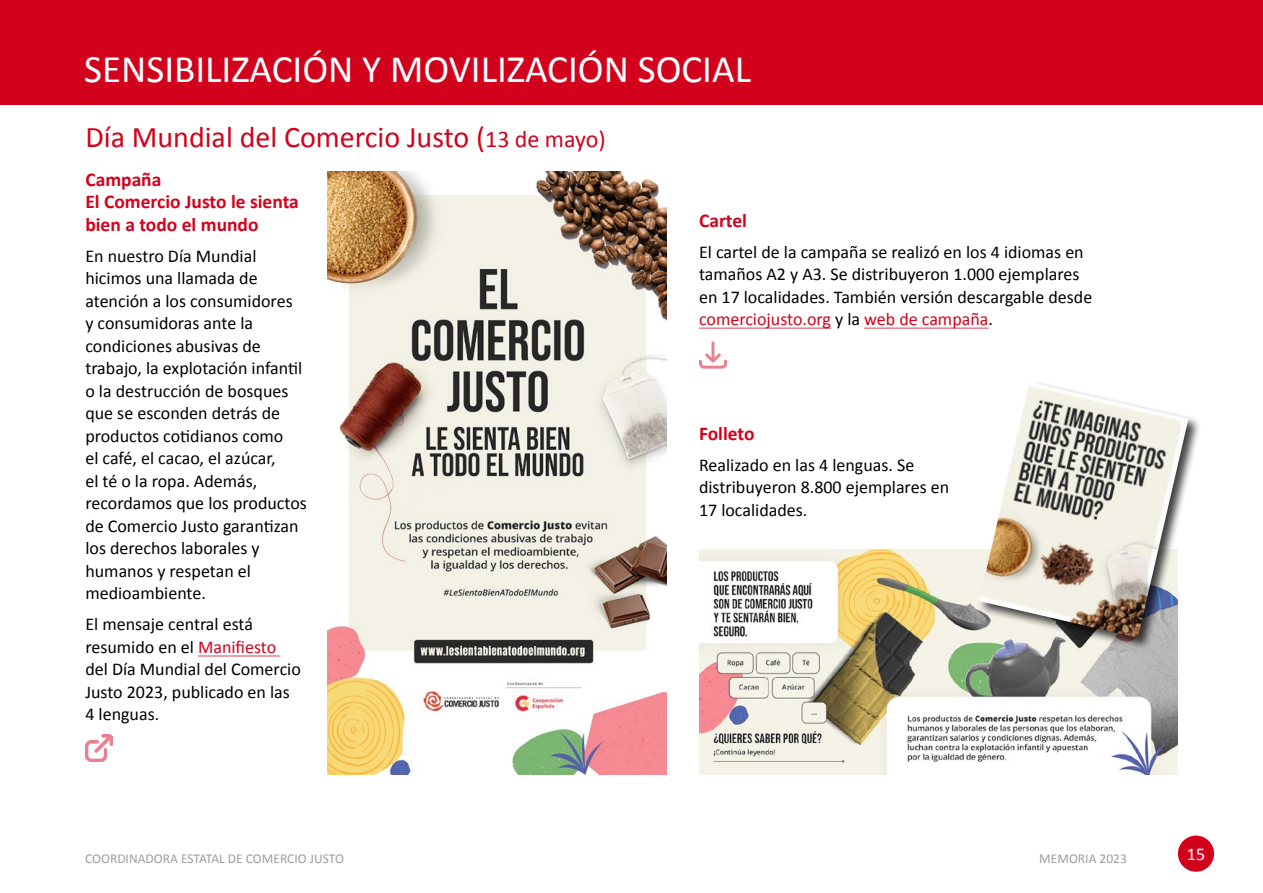
<style>
.page{position:relative;width:1263px;height:893px;background:#fff}
.page>*{position:absolute;margin:0;border:0;box-sizing:border-box;transform-origin:0 0}
.t1{font:39px "Calibri";color:#fff}
.t2{font:30px "Calibri";color:#d2021c}
.t3{font:700 19.5px/22.5px "Calibri";color:#d2021c}
.t4{font:18px/22.5px "Calibri";color:#000}
.t5{font:18px "Calibri";color:#fff}
.t6{font:13.5px "Calibri";color:#9c9e9f}
.s1{font-size:24px}
.s2{color:#d2021c}
</style>
<div class="page">
<div style="left:0;top:0;width:1263px;height:104px;background:#d2021c"></div>
<hr style="left:198px;top:655px;width:82px;height:2px;background:#e9808e">
<hr style="left:699px;top:327px;width:132px;height:2px;background:#e9808e">
<hr style="left:864px;top:327px;width:124px;height:2px;background:#e9808e">
<img style="left:328px;top:171px;width:338px;height:603px">
<img style="left:699px;top:550px;width:479px;height:224px">
<div style="left:978px;top:380px;width:224px;height:271px;background:#000;opacity:.75"></div>
<img style="left:979px;top:382px;width:209px;height:256px">
<img style="left:699px;top:342px;width:28px;height:27px">
<img style="left:85px;top:735px;width:28px;height:27px">
<div style="left:1178px;top:836px;width:36px;height:36px;background:#d2021c;border-radius:50%"></div>
<h1 class="t1" style="left:84px;top:45px;width:36px">Sensibilizaci</h1>
<h1 class="t1" style="left:302px;top:45px;width:107px">ón ymovilizaci</h1>
<h1 class="t1" style="left:578px;top:45px;width:80px">ón social</h1>
<h2 class="t2" style="left:85px;top:118px;width:522px">Día Mundial del Comercio Justo (<span class="s1">13 de mayo)</span></h2>
<p class="t3" style="left:85px;top:167px;width:215px">Campaña<br>El Comercio Justo le sienta bien a todo el mundo</p>
<p class="t4" style="left:85px;top:244px;width:223px">En nuestro Día Mundial hicimos una llamada de atención a los consumidores<br>y consumidoras ante la condiciones abusivas de trabajo, la explotación infantil o la destrucción de bosques que se esconden detrás de productos cotidianos como<br>el café, el cacao, el azúcar,<br>el té o la ropa. Además, recordamos que los productos de Comercio Justo garantizan los derechos laborales y humanos y respetan el medioambiente.</p>
<p class="t4" style="left:85px;top:612px;width:217px">El mensaje central está resumido en el <span class="s2">Manifiesto </span>del Día Mundial del Comercio<br>Justo 2023, publicado en las<br>4 lenguas.</p>
<p class="t3" style="left:699px;top:208px;width:50px">Cartel</p>
<p class="t4" style="left:699px;top:240px;width:395px">El cartel de la campaña se realizó en los 4 idiomas en tamaños A2 y A3. Se distribuyeron 1.000 ejemplares en 17 localidades. También versión descargable desde <span class="s2">comerciojusto.org</span> y la <span class="s2">web de campaña</span>.</p>
<p class="t3" style="left:699px;top:421px;width:57px">Folleto</p>
<p class="t4" style="left:699px;top:453px;width:252px">Realizado en las 4 lenguas. Se distribuyeron 8.800 ejemplares en<br>17 localidades.</p>
<p class="t6" style="left:85px;top:850px;width:260px">COORDINADORA ESTATAL DE COMERCIO JUSTO</p>
<p class="t6" style="left:1039px;top:850px;width:89px">MEMORIA 2023</p>
<p class="t5" style="left:1187px;top:843px;width:20px">15</p>
</div>
